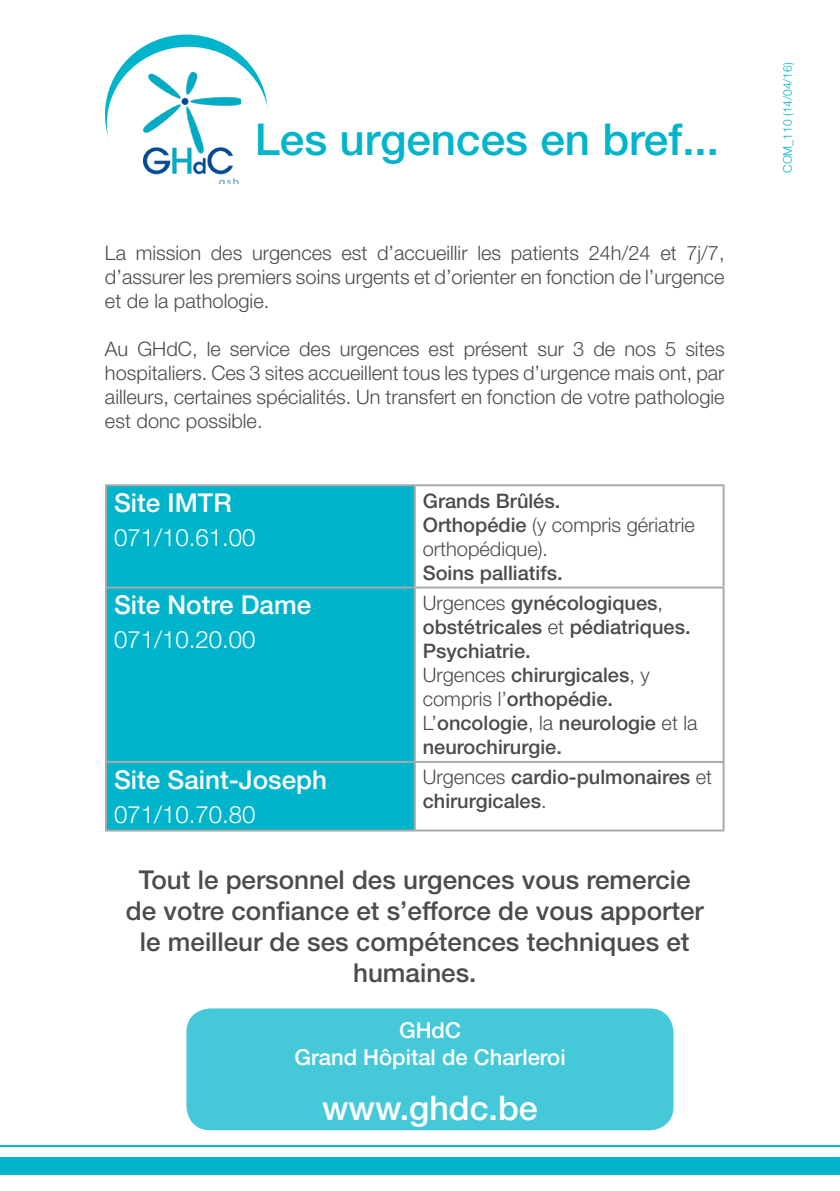
<style>
.page{position:relative;width:840px;height:1191px;background:#fff}
.page>*{position:absolute;margin:0;border:0;box-sizing:border-box;transform-origin:0 0}
.t1{font:500 44px "Helvetica Neue LT Std";color:#00b5cb}
.t2{font:500 34px "Helvetica Neue LT Std";color:#fff}
.t3{font:500 26px/31.2px "Helvetica Neue LT Std";color:#4b4c4d;text-align:center}
.t4{font:500 26px "Helvetica Neue LT Std";color:#fff}
.t5{font:300 24px "Helvetica Neue LT Std";color:#fff}
.t6{font:500 22px "Helvetica Neue LT Std";color:#fff}
.t7{font:300 20px/24px "Helvetica Neue LT Std";color:#4b4c4d;text-align:justify}
.t8{font:500 20px/24px "Helvetica Neue LT Std";color:#4b4c4d}
.t9{font:300 12px "Helvetica Neue LT Std";color:#00b5cb}
.s1{font-weight:500}
.s2{font-weight:300}
</style>
<div class="page">
<hr style="left:0;top:1145px;width:839px;height:2px;background:#00b5cb">
<div style="left:0;top:1157px;width:839px;height:18px;background:#00b5cb"></div>
<div style="left:105px;top:35px;width:163px;height:159px;background:#00b5cb;border-radius:50%"></div>
<div style="left:107px;top:47px;width:162px;height:154px;background:#fff;border-radius:50%"></div>
<img style="left:143px;top:72px;width:98px;height:111px">
<div style="left:186px;top:1008px;width:487px;height:122px;background:#45c9d9;border-radius:24px"></div>
<div style="left:107px;top:486px;width:306px;height:343px;background:#00b5cb"></div>
<hr style="left:105px;top:484px;width:309px;height:2px;background:#a8a9ad">
<hr style="left:105px;top:486px;width:2px;height:100px;background:#a8a9ad">
<hr style="left:414px;top:484px;width:310px;height:2px;background:#a8a9ad">
<hr style="left:413px;top:486px;width:2px;height:100px;background:#a8a9ad">
<hr style="left:722px;top:486px;width:2px;height:100px;background:#a8a9ad">
<hr style="left:105px;top:586px;width:309px;height:2px;background:#a8a9ad">
<hr style="left:105px;top:588px;width:2px;height:173px;background:#a8a9ad">
<hr style="left:414px;top:586px;width:310px;height:2px;background:#a8a9ad">
<hr style="left:413px;top:588px;width:2px;height:173px;background:#a8a9ad">
<hr style="left:722px;top:588px;width:2px;height:173px;background:#a8a9ad">
<hr style="left:105px;top:761px;width:309px;height:2px;background:#a8a9ad">
<hr style="left:105px;top:763px;width:2px;height:66px;background:#a8a9ad">
<hr style="left:414px;top:761px;width:310px;height:2px;background:#a8a9ad">
<hr style="left:413px;top:763px;width:2px;height:66px;background:#a8a9ad">
<hr style="left:722px;top:763px;width:2px;height:66px;background:#a8a9ad">
<hr style="left:105px;top:829px;width:309px;height:2px;background:#a8a9ad">
<hr style="left:414px;top:829px;width:310px;height:2px;background:#a8a9ad">
<p class="t1" style="left:254px;top:113px;width:465px">Les urgences en bref...</p>
<p class="t7" style="left:105px;top:241px;width:620px">La mission des urgences est d’accueillir les patients 24h/24 et 7j/7, d’assurer les premiers soins urgents et d’orienter en fonction de l’urgence et de la pathologie.</p>
<p class="t7" style="left:105px;top:337px;width:620px">Au GHdC, le service des urgences est présent sur 3 de nos 5 sites hospitaliers. Ces 3 sites accueillent tous les types d’urgence mais ont, par ailleurs, certaines spécialités. Un transfert en fonction de votre pathologie est donc possible.</p>
<p class="t4" style="left:114px;top:487px;width:119px">Site IMTR</p>
<p class="t5" style="left:114px;top:522px;width:143px">071/10.61.00</p>
<p class="t8" style="left:422px;top:488px;width:139px">Grands Brûlés.</p>
<p class="t7" style="left:422px;top:512px;width:273px"><span class="s1">Orthopédie</span> (y compris gériatrie orthopédique).</p>
<p class="t8" style="left:422px;top:560px;width:141px">Soins palliatifs.</p>
<p class="t4" style="left:114px;top:589px;width:198px">Site Notre Dame</p>
<p class="t5" style="left:114px;top:625px;width:143px">071/10.20.00</p>
<p class="t8" style="left:422px;top:590px;width:269px"><span class="s2">Urgences</span> gynécologiques<span class="s2">, </span>obstétricales <span class="s2">et</span> pédiatriques.</p>
<p class="t8" style="left:422px;top:638px;width:109px">Psychiatrie.</p>
<p class="t8" style="left:422px;top:662px;width:228px"><span class="s2">Urgences</span> chirurgicales<span class="s2">, y compris l’</span>orthopédie.</p>
<p class="t8" style="left:422px;top:710px;width:276px"><span class="s2">L’</span>oncologie<span class="s2">, la</span> neurologie <span class="s2">et la </span>neurochirurgie.</p>
<p class="t4" style="left:114px;top:763px;width:214px">Site Saint-Joseph</p>
<p class="t5" style="left:114px;top:799px;width:143px">071/10.70.80</p>
<p class="t8" style="left:422px;top:765px;width:291px"><span class="s2">Urgences</span> cardio-pulmonaires <span class="s2">et </span>chirurgicales<span class="s2">.</span></p>
<p class="t3" style="left:126px;top:863px;width:579px">Tout le personnel des urgences vous remercie de votre confiance et s’efforce de vous apporter le meilleur de ses compétences techniques et humaines.</p>
<p class="t6" style="left:399px;top:1017px;width:63px">GHdC</p>
<p class="t6" style="left:294px;top:1043px;width:273px">Grand Hôpital de Charleroi</p>
<p class="t2" style="left:322px;top:1087px;width:217px">www.ghdc.be</p>
<p class="t9" style="left:779px;top:173px;width:112px;rotate:-90deg">COM_110 (14/04/16)</p>
</div>
